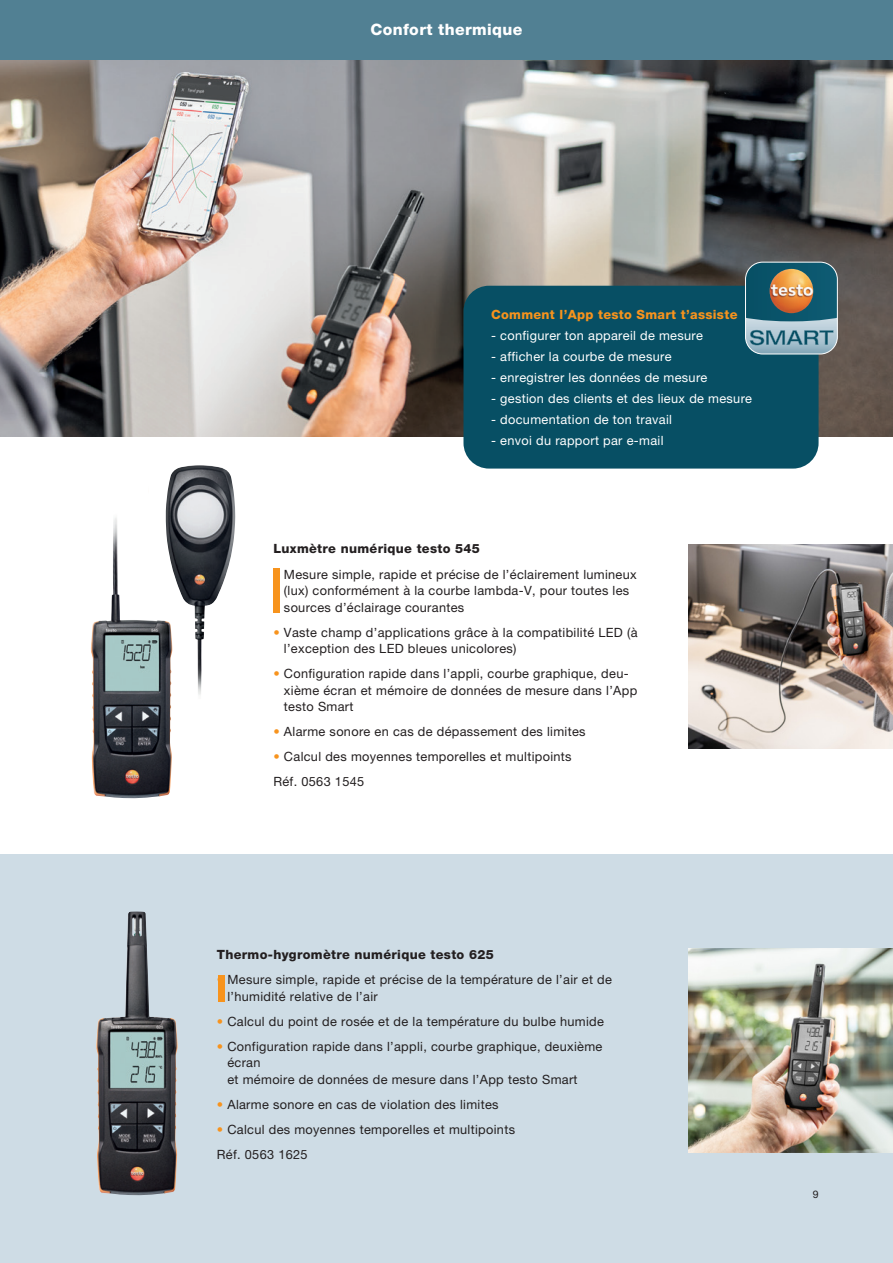
<style>
.page{position:relative;width:893px;height:1263px;background:#fff}
.page>*{position:absolute;margin:0;border:0;box-sizing:border-box;transform-origin:0 0}
.t1{font:800 15.75px "Helvetica Neue LTW1 G";letter-spacing:.025em;color:#fff}
.t2{font:12.75px/16.5px "Helvetica Neue LTW1 G";letter-spacing:.025em;color:#231f20}
.t3{font:12.75px "Helvetica Neue LTW1 G";letter-spacing:.025em;color:#fff}
.t4{font:800 12.75px "Helvetica Neue LTW1 G";letter-spacing:.025em;color:#231f20}
.t5{font:800 12.75px "Helvetica Neue LTW1 G";letter-spacing:.025em;color:#f7931d}
.t6{font:10.5px "Helvetica Neue LTW1 G";color:#231f20}
.s1{color:#fff}
.s2{color:#f7931d}
</style>
<div class="page">
<div style="left:0;top:855px;width:893px;height:408px;background:#cedce5"></div>
<img style="left:0;top:60px;width:893px;height:377px">
<img style="left:689px;top:544px;width:204px;height:204px">
<div style="left:0;top:0;width:893px;height:60px;background:#518093"></div>
<img style="left:96px;top:911px;width:81px;height:284px">
<img style="left:91px;top:553px;width:81px;height:245px">
<img style="left:148px;top:465px;width:88px;height:234px">
<img style="left:689px;top:948px;width:204px;height:204px">
<div style="left:463px;top:286px;width:356px;height:183px;background:#074f64;border-radius:26px"></div>
<img style="left:745px;top:262px;width:92px;height:92px">
<div style="left:745px;top:262px;width:93px;height:92px;border:1px solid #fff;border-radius:17px"></div>
<div style="left:218px;top:976px;width:6px;height:26px;background:#f7931d"></div>
<div style="left:273px;top:568px;width:7px;height:44px;background:#f7931d"></div>
<p class="t1" style="left:370px;top:20px;width:154px">Confort thermique</p>
<p class="t5" style="left:491px;top:307px;width:248px">Comment l’App testo Smart t’assiste</p>
<p class="t3" style="left:491px;top:327px;width:213px">- configurer ton appareil de mesure</p>
<p class="t3" style="left:491px;top:348px;width:182px">- afficher la courbe de mesure</p>
<p class="t3" style="left:491px;top:369px;width:218px">- enregistrer les données de mesure</p>
<p class="t3" style="left:491px;top:390px;width:262px">- gestion des clients et des lieux de mesure</p>
<p class="t3" style="left:491px;top:411px;width:182px">- documentation de ton travail</p>
<p class="t3" style="left:491px;top:432px;width:174px">- envoi du rapport par e-mail</p>
<p class="t4" style="left:273px;top:541px;width:208px">Luxmètre numérique testo 545</p>
<p class="t2" style="left:284px;top:566px;width:354px;text-indent:-11px"><span class="s1">•</span> Mesure simple, rapide et précise de l’éclairement lumineux (lux) conformément à la courbe lambda-V, pour toutes les sources d’éclairage courantes</p>
<p class="t2" style="left:284px;top:624px;width:355px;text-indent:-11px"><span class="s2">•</span> Vaste champ d’applications grâce à la compatibilité LED (à l’exception des LED bleues unicolores)</p>
<p class="t2" style="left:284px;top:665px;width:355px;text-indent:-11px"><span class="s2">•</span> Configuration rapide dans l’appli, courbe graphique, deu&shy;xième écran et mémoire de données de mesure dans l’App testo Smart</p>
<p class="t2" style="left:273px;top:723px;width:314px"><span class="s2">•</span> Alarme sonore en cas de dépassement des limites</p>
<p class="t2" style="left:273px;top:744px;width:300px;line-height:25px"><span class="s2">•</span> Calcul des moyennes temporelles et multipoints<br>Réf. 0563 1545</p>
<p class="t4" style="left:217px;top:947px;width:278px">Thermo-hygromètre numérique testo 625</p>
<p class="t2" style="left:227px;top:971px;width:386px;text-indent:-11px"><span class="s2">•</span> Mesure simple, rapide et précise de la température de l’air et de l’humidité relative de l’air</p>
<p class="t2" style="left:217px;top:1013px;width:389px"><span class="s2">•</span> Calcul du point de rosée et de la température du bulbe humide</p>
<p class="t2" style="left:227px;top:1038px;width:377px;text-indent:-11px"><span class="s2">•</span> Configuration rapide dans l’appli, courbe graphique, deuxième écran<br>et mémoire de données de mesure dans l’App testo Smart</p>
<p class="t2" style="left:217px;top:1096px;width:283px"><span class="s2">•</span> Alarme sonore en cas de violation des limites</p>
<p class="t2" style="left:217px;top:1117px;width:300px;line-height:25px"><span class="s2">•</span> Calcul des moyennes temporelles et multipoints<br>Réf. 0563 1625</p>
<p class="t6" style="left:813px;top:1188px;width:7px">9</p>
</div>
